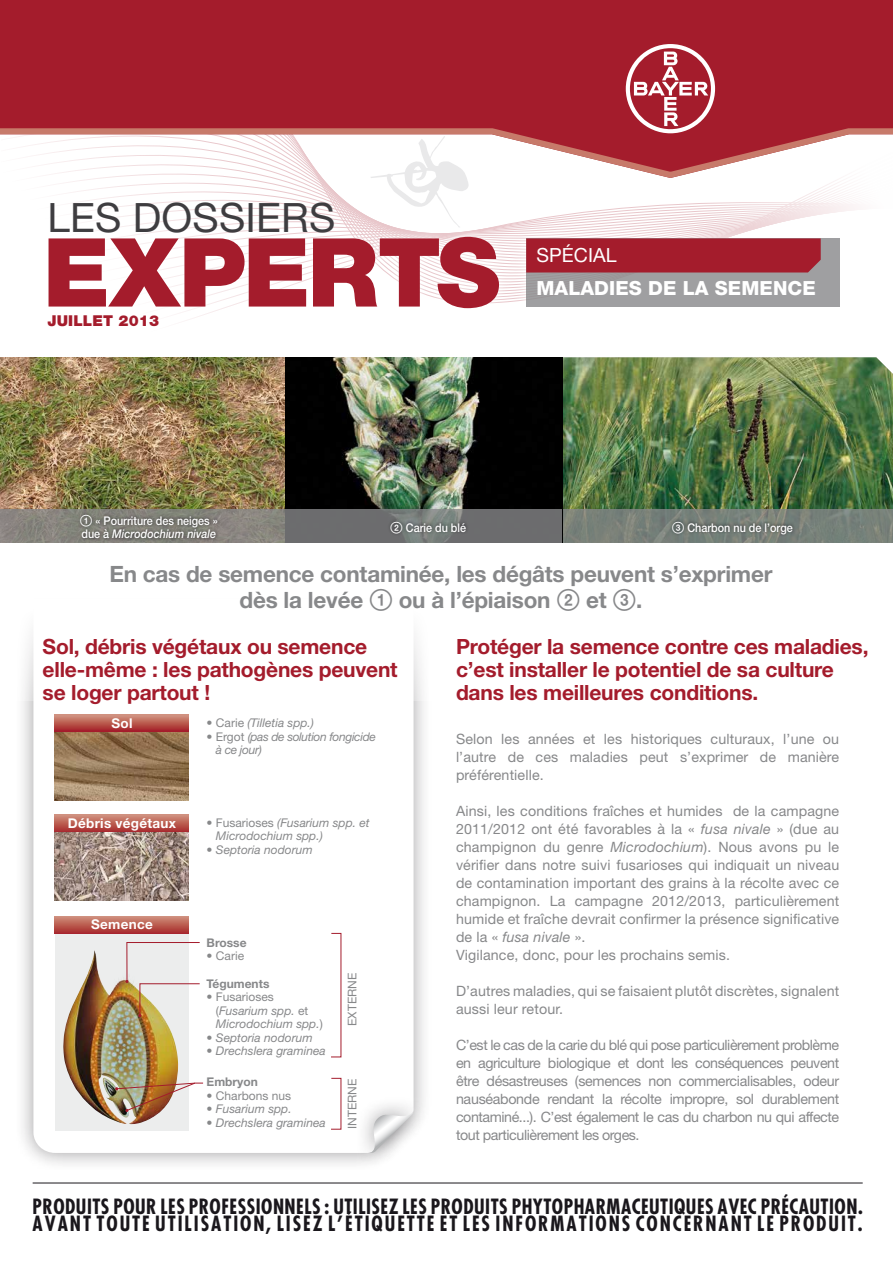
<style>
.page{position:relative;width:893px;height:1263px;background:#fff}
.page>*{position:absolute;margin:0;border:0;box-sizing:border-box;transform-origin:0 0}
.t1{font:900 95.4px "Helvetica Neue LT Std";letter-spacing:-.02em;color:#a41c2c}
.t2{font:40.5px "Helvetica Neue LT Std";color:#3e3d40}
.t3{font:700 22.5px/25.5px "Helvetica Neue LT Std";letter-spacing:-.01em;color:#87888a;text-align:center}
.t4{font:700 21px/23.2px "Helvetica Neue LT Std";letter-spacing:-.01em;color:#a41c2c}
.t5{font:700 condensed 20.4px/17.2px "Futura Std";letter-spacing:.025em;color:#1a171c;scale:.95 1}
.t6{font:800 19.5px "Helvetica Neue LT Std";letter-spacing:.005em;color:#fff}
.t7{font:19.5px "Helvetica Neue LT Std";color:#fff}
.t8{font:900 15px "Helvetica Neue LT Std";letter-spacing:.01em;color:#a41c2c}
.t9{font:14.25px/18px "Helvetica Neue LT Std";letter-spacing:.01em;color:#87888a;text-align:justify}
.t10{font:700 13.5px "Helvetica Neue LT Std";letter-spacing:.02em;color:#fff}
.t11{font:italic 12px/13.5px "Helvetica Neue LT Std";color:#87888a}
.t12{font:500 12px/13.5px "Helvetica Neue LT Std";color:#fff;scale:.9 1}
.t13{font:italic 12px/13.5px "Helvetica Neue LT Std";letter-spacing:-.03em;color:#87888a}
.t14{font:12px "Helvetica Neue LT Std";color:#87888a}
.t15{font:700 12px "Helvetica Neue LT Std";color:#87888a}
.s1{font-family:"Sony Circled Numbers Posi";font-weight:400}
.s2{font-style:italic}
.s3{font-style:normal}
</style>
<div class="page">
<div style="left:14px;top:579px;width:418px;height:592px;background:#1a171c;opacity:.4"></div>
<svg style="left:33px;top:598px;width:381px;height:555px"></svg>
<div style="left:355px;top:1095px;width:75px;height:75px;background:#1a171c;opacity:.4"></div>
<svg style="left:368px;top:1109px;width:46px;height:44px"></svg>
<hr style="left:327px;top:755px;width:2px;height:46px;background:#fff">
<svg style="left:325px;top:752px;width:6px;height:6px"></svg>
<img style="left:55px;top:933px;width:134px;height:198px">
<img style="left:63px;top:950px;width:73px;height:174px">
<svg style="left:125px;top:942px;width:75px;height:75px;background:#e4dcd1"></svg>
<img style="left:115px;top:1082px;width:89px;height:30px">
<img style="left:55px;top:732px;width:134px;height:69px">
<img style="left:55px;top:832px;width:134px;height:69px">
<svg style="left:55px;top:715px;width:134px;height:17px;background:#b95750"></svg>
<svg style="left:55px;top:815px;width:134px;height:17px;background:#bb5d53"></svg>
<svg style="left:55px;top:916px;width:134px;height:17px;background:#bc5f54"></svg>
<svg style="left:70px;top:191px;width:785px;height:129px"></svg>
<svg style="left:0;top:0;width:893px;height:181px"></svg>
<svg style="left:626px;top:44px;width:89px;height:89px"></svg>
<hr style="left:33px;top:1183px;width:830px;height:1px;background:#1a171c">
<img style="left:0;top:357px;width:563px;height:186px">
<img style="left:286px;top:357px;width:276px;height:153px">
<img style="left:563px;top:357px;width:330px;height:153px">
<svg style="left:515px;top:227px;width:337px;height:91px"></svg>
<div style="left:526px;top:238px;width:314px;height:69px;background:#9f9fa1"></div>
<div style="left:526px;top:238px;width:295px;height:34px;background:#a41c2c"></div>
<div style="left:39px;top:227px;width:469px;height:91px;background:#fff"></div>
<div style="left:0;top:510px;width:285px;height:33px;background:#89857f"></div>
<div style="left:77px;top:511px;width:143px;height:31px;background:#1a171c;opacity:.75"></div>
<svg style="left:286px;top:510px;width:276px;height:33px;background:#6d6e70"></svg>
<div style="left:387px;top:518px;width:82px;height:18px;background:#1a171c;opacity:.75"></div>
<svg style="left:563px;top:510px;width:330px;height:33px;background:#788179"></svg>
<div style="left:669px;top:518px;width:127px;height:19px;background:#1a171c;opacity:.75"></div>
<svg style="left:370px;top:136px;width:101px;height:92px"></svg>
<h2 class="t2" style="left:47px;top:194px;width:25px">les</h2>
<h2 class="t2" style="left:133px;top:194px;width:26px">dossiers</h2>
<h1 class="t1" style="left:43px;top:216px;width:458px">EXPERTS</h1>
<p class="t8" style="left:47px;top:312px;width:113px">JUILLET 2013</p>
<h3 class="t7" style="left:536px;top:243px;width:49px">spécial</h3>
<h3 class="t6" style="left:536px;top:276px;width:281px">MALADIES DE LA SEMENCE</h3>
<p class="t12" style="left:80px;top:514px;width:155px"><span class="s1">1</span> « Pourriture des neiges » due à <span class="s2">Microdochium nivale</span></p>
<p class="t12" style="left:390px;top:520px;width:86px"><span class="s1">2</span> Carie du blé</p>
<p class="t12" style="left:672px;top:520px;width:136px"><span class="s1">3</span> Charbon nu de l’orge</p>
<h3 class="t3" style="left:109px;top:561px;width:665px">En cas de semence contaminée, les dégâts peuvent s’exprimer dès la levée <span class="s1">1</span> ou à l’épiaison <span class="s1">2</span> et <span class="s1">3</span>.</h3>
<h3 class="t4" style="left:43px;top:634px;width:357px">Sol, débris végétaux ou semence elle-même : les pathogènes peuvent se loger partout !</h3>
<p class="t10" style="left:111px;top:715px;width:23px">Sol</p>
<p class="t10" style="left:68px;top:815px;width:110px">Débris végétaux</p>
<p class="t10" style="left:91px;top:916px;width:63px">Semence</p>
<p class="t11" style="left:207px;top:716px;width:109px"><span class="s3">• Carie</span> (Tilletia spp.)</p>
<p class="t13" style="left:216px;top:729px;width:162px;text-indent:-9px"><span class="s3">• Ergot</span> (pas de solution fongicide à ce jour)</p>
<p class="t11" style="left:216px;top:815px;width:155px;text-indent:-9px"><span class="s3">• Fusarioses</span> (Fusarium spp. et<br>Microdochium spp.)</p>
<p class="t11" style="left:207px;top:842px;width:108px"><span class="s3">•</span> Septoria nodorum</p>
<p class="t15" style="left:207px;top:935px;width:42px">Brosse</p>
<p class="t14" style="left:207px;top:949px;width:39px">• Carie</p>
<p class="t15" style="left:207px;top:976px;width:64px">Téguments</p>
<p class="t11" style="left:216px;top:990px;width:108px;text-indent:-9px"><span class="s3">• Fusarioses (</span>Fusarium spp. <span class="s3">et<br></span>Microdochium spp.<span class="s3">)</span></p>
<p class="t11" style="left:207px;top:1031px;width:108px"><span class="s3">•</span> Septoria nodorum</p>
<p class="t11" style="left:207px;top:1044px;width:121px"><span class="s3">•</span> Drechslera graminea</p>
<p class="t15" style="left:207px;top:1074px;width:53px">Embryon</p>
<p class="t14" style="left:207px;top:1088px;width:86px">• Charbons nus</p>
<p class="t11" style="left:207px;top:1102px;width:87px"><span class="s3">•</span> Fusarium spp.</p>
<p class="t11" style="left:207px;top:1115px;width:121px"><span class="s3">•</span> Drechslera graminea</p>
<p class="t14" style="left:345px;top:1026px;width:55px;rotate:-90deg">EXTERNE</p>
<p class="t14" style="left:345px;top:1129px;width:52px;rotate:-90deg">inTERNE</p>
<h3 class="t4" style="left:456px;top:634px;width:414px">Protéger la semence contre ces maladies, c’est installer le potentiel de sa culture dans les meilleures conditions.</h3>
<p class="t9" style="left:456px;top:729px;width:385px">Selon les années et les historiques culturaux, l’une ou l’autre de ces maladies peut s’exprimer de manière préférentielle.</p>
<p class="t9" style="left:456px;top:801px;width:385px;text-align:left">Ainsi, les conditions fraîches et humides de la campagne 2011/2012 ont été favorables à la « <span class="s2">fusa nivale</span> » (due au champignon du genre <span class="s2">Microdochium</span>). Nous avons pu le vérifier dans notre suivi fusarioses qui indiquait un niveau de contamination important des grains à la récolte avec ce champignon. La campagne 2012/2013, particulièrement humide et fraîche devrait confirmer la présence significative de la « <span class="s2">fusa nivale</span> ».<br>Vigilance, donc, pour les prochains semis.</p>
<p class="t9" style="left:456px;top:981px;width:385px">D’autres maladies, qui se faisaient plutôt discrètes, signalent aussi leur retour.</p>
<p class="t9" style="left:456px;top:1035px;width:385px">C’est le cas de la carie du blé qui pose particulièrement problème en agriculture biologique et dont les conséquences peuvent être désastreuses (semences non commercialisables, odeur nauséabonde rendant la récolte impropre, sol durablement contaminé...). C’est également le cas du charbon nu qui affecte tout particulièrement les orges.</p>
<h3 class="t5" style="left:33px;top:1198px;width:875px">PRODUITS POUR LES PROFESSIONNELS : UTILISEZ LES PRODUITS PHYTOPHARMACEUTIQUES AVEC PRÉCAUTION.<br>AVANT TOUTE UTILISATION, LISEZ L’ÉTIQUETTE ET LES INFORMATIONS CONCERNANT LE PRODUIT.</h3>
</div>
